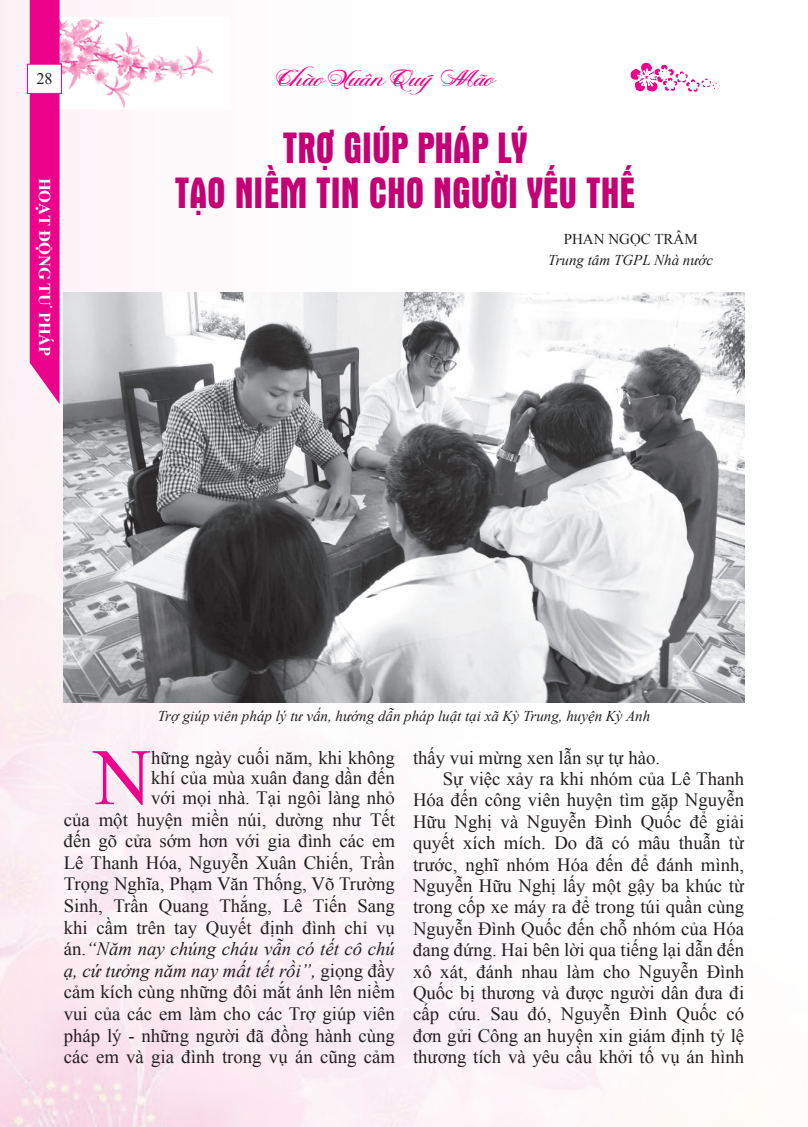
<style>
.page{position:relative;width:808px;height:1127px;background:#fff}
.page>*{position:absolute;margin:0;border:0;box-sizing:border-box;transform-origin:0 0}
.t1{font:79.95px "Times New Roman";color:#ed028c}
.t2{font:44.55px/45px "UTM Aurora";color:#c30175;text-align:center;scale:.91 1}
.t3{font:italic 25.5px "UTM Novido";color:#ed028c;scale:1.19 1}
.t4{font:18.75px/21.5px "Times New Roman";color:#231f20;text-align:right}
.t5{font:700 16.5px "Times New Roman";color:#fff}
.t6{font:16.2px "Times New Roman";color:#231f20}
.t7{font:italic 15px "Times New Roman";color:#231f20}
.t8{font:15px "Times New Roman";color:#231f20}
.s1{font-style:italic}
</style>
<div class="page">
<img style="left:0;top:0;width:745px;height:1127px">
<svg style="left:630px;top:62px;width:90px;height:30px"></svg>
<img style="left:60px;top:17px;width:170px;height:91px">
<div style="left:30px;top:0;width:30px;height:404px;background:#ed028c"></div>
<div style="left:27px;top:64px;width:34px;height:29px;background:#fff"></div>
<div style="left:27px;top:64px;width:35px;height:30px;border:1px solid #ed028c"></div>
<img style="left:64px;top:293px;width:680px;height:409px">
<p class="t6" style="left:36px;top:68px;width:18px">28</p>
<p class="t5" style="left:56px;top:177px;width:180px;rotate:90deg">HOẠT ĐỘNG TƯ PHÁP</p>
<h3 class="t3" style="left:278px;top:60px;width:182px">Chào Xuân QuýMão</h3>
<h2 class="t2" style="left:175px;top:123px;width:507px">TRỢ GIÚP PHÁP LÝ<br>TẠO NIỀM TIN CHO NGƯỜI YẾU THẾ</h2>
<p class="t8" style="left:564px;top:229px;width:135px">PHAN NGỌC TRÂM</p>
<p class="t7" style="left:548px;top:249px;width:167px">Trung tâm TGPL Nhà nước</p>
<p class="t7" style="left:158px;top:705px;width:494px">Trợ giúp viên pháp lý tư vấn, hướng dẫn pháp luật tại xã Kỳ Trung, huyện Kỳ Anh</p>
<p class="t4" style="left:64px;top:746px;width:333px">hững ngày cuối năm, khi không<br>khí của mùa xuân đang dần đến<br>với mọi nhà. Tại ngôi làng nhỏ<br>của một huyện miền núi, dường như Tết đến gõ cửa sớm hơn với gia đình các em Lê Thanh Hóa, Nguyễn Xuân Chiến, Trần Trọng Nghĩa, Phạm Văn Thống, Võ Trường Sinh, Trần Quang Thắng, Lê Tiến Sang khi cầm trên tay Quyết định đình chỉ vụ án.<span class="s1">“Năm nay chúng cháu vẫn có tết cô chú ạ, cứ tưởng năm nay mất tết rồi”,</span> giọng đầy cảm kích cùng những đôi mắt ánh lên niềm vui của các em làm cho các Trợ giúp viên pháp lý - những người đã đồng hành cùng các em và gia đình trong vụ án cũng cảm</p>
<p class="t4" style="left:413px;top:746px;width:249px">thấy vui mừng xen lẫn sự tự hào.</p>
<h1 class="t1" style="left:94px;top:723px;width:59px">N</h1>
<p class="t4" style="left:443px;top:768px;width:303px">Sự việc xảy ra khi nhóm của Lê Thanh</p>
<p class="t4" style="left:413px;top:789px;width:333px">Hóa đến công viên huyện tìm gặp Nguyễn</p>
<p class="t4" style="left:413px;top:810px;width:333px">Hữu Nghị và Nguyễn Đình Quốc để giải</p>
<p class="t4" style="left:413px;top:832px;width:333px">quyết xích mích. Do đã có mâu thuẫn từ</p>
<p class="t4" style="left:413px;top:853px;width:333px">trước, nghĩ nhóm Hóa đến để đánh mình,</p>
<p class="t4" style="left:413px;top:875px;width:333px">Nguyễn Hữu Nghị lấy một gậy ba khúc từ</p>
<p class="t4" style="left:413px;top:896px;width:333px">trong cốp xe máy ra để trong túi quần cùng</p>
<p class="t4" style="left:413px;top:917px;width:333px">Nguyễn Đình Quốc đến chỗ nhóm của Hóa</p>
<p class="t4" style="left:413px;top:939px;width:333px">đang đứng. Hai bên lời qua tiếng lại dẫn đến</p>
<p class="t4" style="left:413px;top:960px;width:333px">xô xát, đánh nhau làm cho Nguyễn Đình</p>
<p class="t4" style="left:413px;top:981px;width:333px">Quốc bị thương và được người dân đưa đi</p>
<p class="t4" style="left:413px;top:1003px;width:333px">cấp cứu. Sau đó, Nguyễn Đình Quốc có</p>
<p class="t4" style="left:413px;top:1024px;width:333px">đơn gửi Công an huyện xin giám định tỷ lệ</p>
<p class="t4" style="left:413px;top:1046px;width:333px">thương tích và yêu cầu khởi tố vụ án hình</p>
</div>
